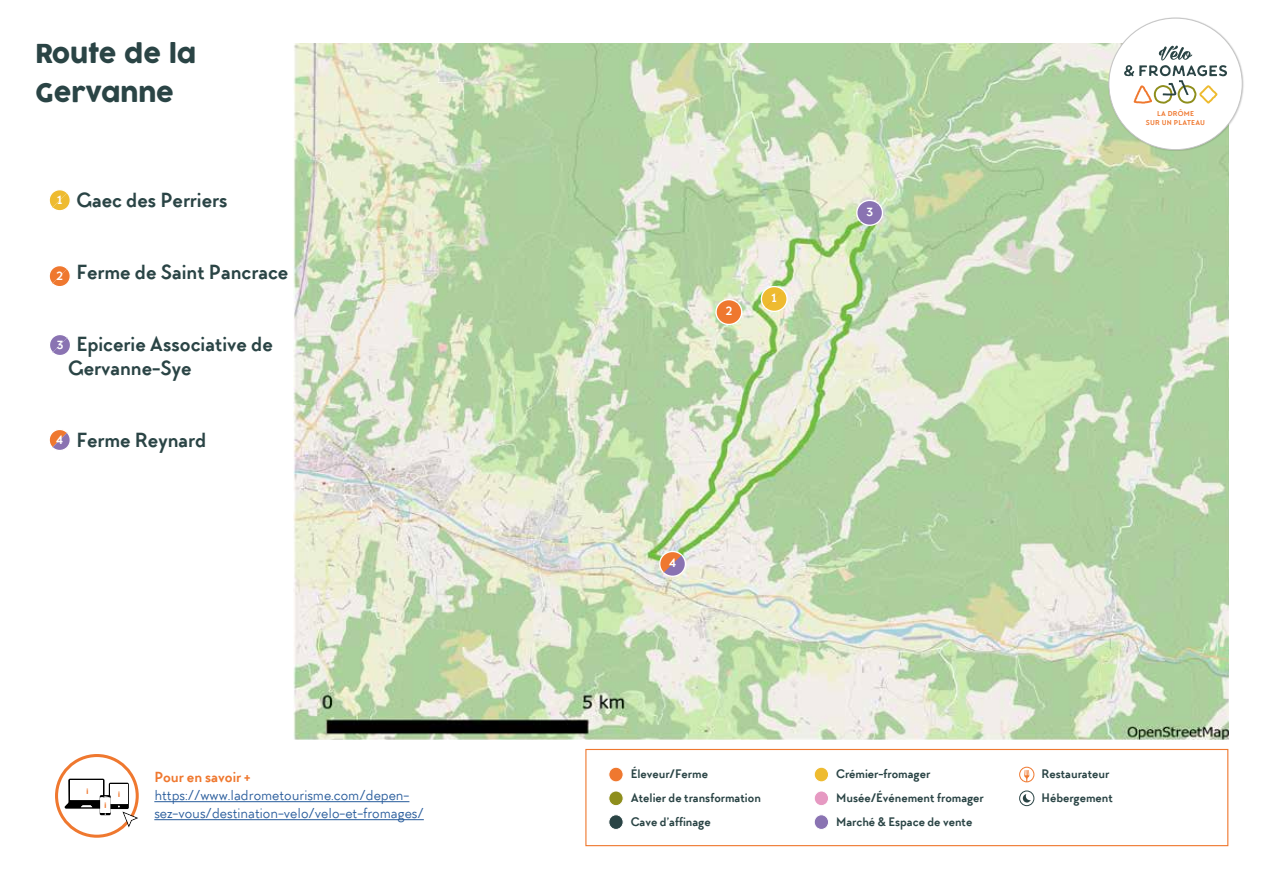
<style>
.page{position:relative;width:1263px;height:893px;background:#fff}
.page>*{position:absolute;margin:0;border:0;box-sizing:border-box;transform-origin:0 0}
.t1{font:25.5px/39px "COCOGOOSE";color:#2a4445}
.t2{font:700 21px/24px "TT Chocolates";color:#2a4445}
.t3{font:15px/18px "TT Chocolates";color:#275b9b}
.t4{font:700 15px "TT Chocolates";color:#ef782f}
.t5{font:700 12.75px/24px "TT Chocolates";color:#2a4445}
.t6{font:700 12.15px "TT Chocolates";color:#fff}
.t7{font:700 7.35px/8.9px "TT Chocolates";letter-spacing:.03em;color:#ef782f;text-align:center}
.t8{font:6.15px "COCOGOOSE";color:#ef782f}
</style>
<div class="page">
<img style="left:294px;top:44px;width:934px;height:696px">
<div style="left:585px;top:749px;width:643px;height:97px;border:1px solid #ef782f"></div>
<div style="left:55px;top:754px;width:84px;height:84px;border:3px solid #ef782f;border-radius:50%"></div>
<svg style="left:64px;top:779px;width:74px;height:48px"></svg>
<hr style="left:154px;top:801px;width:255px;height:1px;background:#275b9b">
<hr style="left:154px;top:819px;width:270px;height:1px;background:#275b9b">
<div style="left:1108px;top:17px;width:136px;height:134px;background:#000;opacity:.2"></div>
<div style="left:1109px;top:18px;width:133px;height:132px;background:#fff;border-radius:50%"></div>
<svg style="left:1124px;top:46px;width:103px;height:58px"></svg>
<div style="left:609px;top:767px;width:14px;height:15px;background:#ef782f;border-radius:50%"></div>
<div style="left:608px;top:767px;width:16px;height:15px;border:1px solid #fff;border-radius:50%"></div>
<div style="left:609px;top:791px;width:14px;height:15px;background:#8e8e1c;border-radius:50%"></div>
<div style="left:608px;top:790px;width:16px;height:16px;border:1px solid #fff;border-radius:50%"></div>
<div style="left:609px;top:815px;width:14px;height:14px;background:#2a4445;border-radius:50%"></div>
<div style="left:608px;top:814px;width:16px;height:16px;border:1px solid #fff;border-radius:50%"></div>
<div style="left:814px;top:767px;width:14px;height:15px;background:#eebb30;border-radius:50%"></div>
<div style="left:814px;top:767px;width:15px;height:15px;border:1px solid #fff;border-radius:50%"></div>
<div style="left:814px;top:791px;width:14px;height:15px;background:#e699c2;border-radius:50%"></div>
<div style="left:814px;top:790px;width:15px;height:16px;border:1px solid #fff;border-radius:50%"></div>
<div style="left:814px;top:815px;width:14px;height:14px;background:#8a73b2;border-radius:50%"></div>
<div style="left:814px;top:814px;width:15px;height:16px;border:1px solid #fff;border-radius:50%"></div>
<svg style="left:1020px;top:791px;width:14px;height:15px"></svg>
<div style="left:1019px;top:790px;width:15px;height:16px;border:1px solid #2a4445;border-radius:50%"></div>
<div style="left:1020px;top:767px;width:14px;height:15px;background:#f3a16f;border-radius:50%"></div>
<div style="left:1019px;top:767px;width:15px;height:15px;border:1px solid #ef782f;border-radius:50%"></div>
<svg style="left:1020px;top:768px;width:14px;height:14px"></svg>
<svg style="left:1023px;top:794px;width:8px;height:8px"></svg>
<svg style="left:49px;top:266px;width:21px;height:20px"></svg>
<svg style="left:49px;top:190px;width:21px;height:21px"></svg>
<svg style="left:50px;top:335px;width:20px;height:20px"></svg>
<svg style="left:49px;top:430px;width:21px;height:20px"></svg>
<svg style="left:758px;top:285px;width:32px;height:28px"></svg>
<svg style="left:713px;top:298px;width:32px;height:28px"></svg>
<svg style="left:854px;top:199px;width:32px;height:27px"></svg>
<svg style="left:657px;top:550px;width:31px;height:27px"></svg>
<h1 class="t1" style="left:35px;top:34px;width:163px">Route de la<br>Gervanne</h1>
<p class="t6" style="left:57px;top:192px;width:7px">1</p>
<h2 class="t2" style="left:76px;top:188px;width:153px">Gaec des Perriers</h2>
<p class="t6" style="left:57px;top:268px;width:8px">2</p>
<h2 class="t2" style="left:76px;top:260px;width:214px">Ferme de Saint Pancrace</h2>
<h2 class="t2" style="left:68px;top:332px;width:206px;text-indent:8px">Epicerie Associative de<br>Gervanne-Sye</h2>
<p class="t6" style="left:57px;top:337px;width:8px">3</p>
<p class="t6" style="left:56px;top:432px;width:8px">4</p>
<h2 class="t2" style="left:76px;top:428px;width:132px">Ferme Reynard</h2>
<p class="t8" style="left:86px;top:787px;width:3px">i</p>
<p class="t8" style="left:104px;top:801px;width:3px">i</p>
<p class="t8" style="left:118px;top:790px;width:3px">i</p>
<p class="t4" style="left:154px;top:767px;width:98px">Pour en savoir +</p>
<p class="t3" style="left:154px;top:786px;width:271px">https://www.ladrometourisme.com/depen&shy;sez-vous/destination-velo/velo-et-fromages/</p>
<p class="t6" style="left:726px;top:304px;width:8px">2</p>
<p class="t6" style="left:772px;top:290px;width:7px">1</p>
<p class="t6" style="left:866px;top:204px;width:8px">3</p>
<p class="t7" style="left:1146px;top:110px;width:61px">LA DRÔME<br>SUR UN PLATEAU</p>
<p class="t6" style="left:669px;top:555px;width:8px">4</p>
<p class="t5" style="left:631px;top:762px;width:132px">Éleveur/Ferme<br>Atelier de transformation<br>Cave d’affinage</p>
<p class="t5" style="left:836px;top:762px;width:149px">Crémier-fromager<br>Musée/Événement fromager<br>Marché &amp; Espace de vente</p>
<p class="t5" style="left:1041px;top:762px;width:73px">Restaurateur<br>Hébergement</p>
</div>
